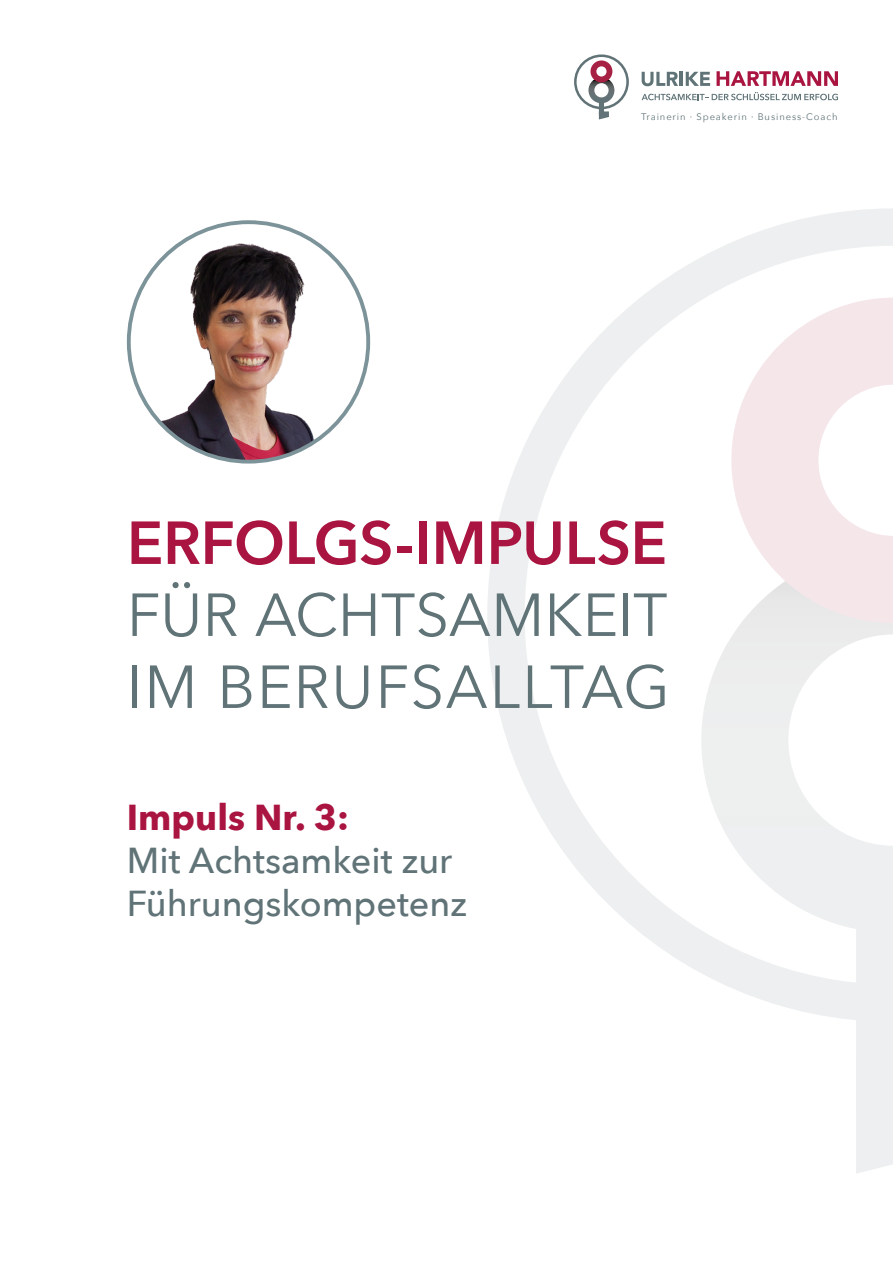
<style>
.page{position:relative;width:893px;height:1263px;background:#fff}
.page>*{position:absolute;margin:0;border:0;box-sizing:border-box;transform-origin:0 0}
.t1{font:60px/72px "Avenir Next";letter-spacing:.005em;color:#607377}
.t2{font:600 60px "Avenir Next";letter-spacing:-.005em;color:#a91440}
.t3{font:500 36px/43.2px "Avenir Next";color:#607377}
.t4{font:700 36px "Avenir Next";color:#a91440}
.t5{font:9.45px "Avenir Next";letter-spacing:.095em;color:#607377}
</style>
<div class="page">
<svg style="left:487px;top:208px;width:406px;height:812px"></svg>
<svg style="left:701px;top:547px;width:192px;height:386px"></svg>
<svg style="left:731px;top:298px;width:162px;height:325px;fill:#f5e6ea"></svg>
<div style="left:856px;top:874px;width:37px;height:299px;background:#edeff0"></div>
<img style="left:129px;top:222px;width:239px;height:240px;border-radius:120px">
<svg style="left:642px;top:72px;width:36px;height:14px"></svg>
<hr style="left:680px;top:72px;width:3px;height:14px;background:#607377">
<svg style="left:686px;top:72px;width:24px;height:14px"></svg>
<svg style="left:717px;top:71px;width:121px;height:15px"></svg>
<svg style="left:642px;top:92px;width:196px;height:8px"></svg>
<svg style="left:574px;top:54px;width:55px;height:65px"></svg>
<p class="t5" style="left:641px;top:109px;width:198px">Trainerin · Speakerin · Business-Coach</p>
<h1 class="t2" style="left:127px;top:491px;width:542px">ERFOLGS-IMPULSE</h1>
<h1 class="t1" style="left:127px;top:576px;width:545px">FÜR ACHTSAMKEIT<br>IM BERUFSALLTAG</h1>
<p class="t4" style="left:127px;top:786px;width:224px">Impuls Nr. 3:</p>
<p class="t3" style="left:127px;top:838px;width:342px">Mit Achtsamkeit zur<br>Führungskompetenz</p>
</div>
